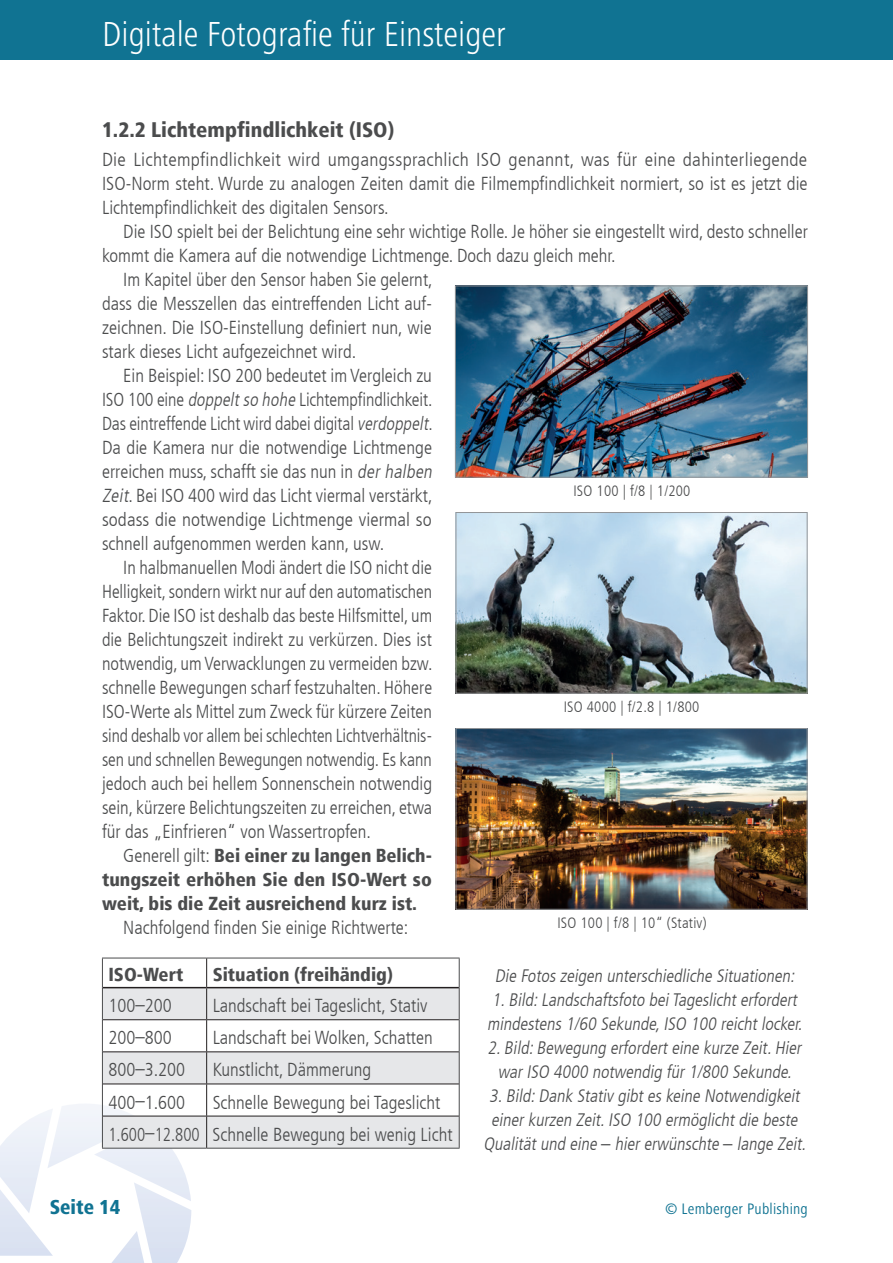
<style>
.page{position:relative;width:893px;height:1263px;background:#fff}
.page>*{position:absolute;margin:0;border:0;box-sizing:border-box;transform-origin:0 0}
.t1{font:300 condensed 36px "Frutiger Next LTW1 G";color:#fff}
.t2{font:900 condensed 21px "Frutiger LT";color:#4b4c4d}
.t3{font:800 condensed 21px "Frutiger Next LTW1 G";color:#107392}
.t4{font:300 condensed 18.75px/32.1px "Frutiger LT";color:#4b4c4d}
.t5{font:300 condensed 18.75px/24px "Frutiger LT";color:#4b4c4d;text-align:justify;scale:1.05 1}
.t6{font:300 condensed 18.75px "Frutiger LT";color:#4b4c4d;scale:.96 1}
.t7{font:900 condensed 18.75px "Frutiger LT";color:#4b4c4d}
.t8{font:300 condensed 18.75px "Frutiger LT";color:#4b4c4d;scale:.95 1}
.t9{font:italic 300 condensed 18px/24px "Frutiger LT";color:#4b4c4d;text-align:center}
.t10{font:condensed 15.75px "Frutiger Next LTW1 G";letter-spacing:.015em;color:#107392}
.t11{font:300 condensed 15px "Frutiger LT";letter-spacing:.015em;color:#4b4c4d}
.s1{font-style:italic}
.s2{font-weight:300}
.s3{font-style:normal;font-size:18.75px}
</style>
<div class="page">
<div style="left:0;top:0;width:893px;height:60px;background:#107392"></div>
<svg style="left:0;top:1103px;width:191px;height:160px"></svg>
<img style="left:457px;top:288px;width:349px;height:188px">
<div style="left:455px;top:286px;width:353px;height:192px;border:1px solid #939598"></div>
<img style="left:458px;top:514px;width:347px;height:178px">
<div style="left:456px;top:512px;width:351px;height:182px;border:1px solid #939598"></div>
<svg style="left:103px;top:988px;width:356px;height:160px;fill:#e6e7e9"></svg>
<hr style="left:102px;top:958px;width:105px;height:1px;background:#4b4c4d">
<hr style="left:102px;top:958px;width:1px;height:30px;background:#4b4c4d">
<hr style="left:207px;top:958px;width:253px;height:1px;background:#4b4c4d">
<hr style="left:459px;top:958px;width:1px;height:30px;background:#4b4c4d">
<hr style="left:102px;top:988px;width:1px;height:32px;background:#4b4c4d">
<hr style="left:459px;top:988px;width:1px;height:32px;background:#4b4c4d">
<hr style="left:102px;top:1020px;width:1px;height:32px;background:#4b4c4d">
<hr style="left:459px;top:1020px;width:1px;height:32px;background:#4b4c4d">
<hr style="left:102px;top:1052px;width:1px;height:32px;background:#4b4c4d">
<hr style="left:459px;top:1052px;width:1px;height:32px;background:#4b4c4d">
<hr style="left:102px;top:1084px;width:1px;height:32px;background:#4b4c4d">
<hr style="left:459px;top:1084px;width:1px;height:32px;background:#4b4c4d">
<hr style="left:102px;top:1116px;width:1px;height:32px;background:#4b4c4d">
<hr style="left:459px;top:1116px;width:1px;height:32px;background:#4b4c4d">
<hr style="left:102px;top:1148px;width:105px;height:1px;background:#4b4c4d">
<hr style="left:207px;top:1148px;width:253px;height:1px;background:#4b4c4d">
<svg style="left:206px;top:958px;width:1px;height:29px"></svg>
<hr style="left:206px;top:988px;width:1px;height:31px;background:#231f20">
<hr style="left:103px;top:1019px;width:104px;height:1px;background:#231f20">
<hr style="left:207px;top:1019px;width:252px;height:1px;background:#231f20">
<hr style="left:206px;top:1020px;width:1px;height:31px;background:#231f20">
<hr style="left:103px;top:1051px;width:104px;height:1px;background:#231f20">
<hr style="left:207px;top:1051px;width:252px;height:1px;background:#231f20">
<hr style="left:206px;top:1052px;width:1px;height:31px;background:#231f20">
<hr style="left:103px;top:1083px;width:104px;height:1px;background:#231f20">
<hr style="left:207px;top:1083px;width:252px;height:1px;background:#231f20">
<hr style="left:206px;top:1084px;width:1px;height:32px;background:#231f20">
<hr style="left:103px;top:1116px;width:104px;height:1px;background:#231f20">
<hr style="left:207px;top:1116px;width:252px;height:1px;background:#231f20">
<hr style="left:206px;top:1116px;width:1px;height:32px;background:#231f20">
<hr style="left:103px;top:987px;width:104px;height:1px;background:#231f20">
<hr style="left:207px;top:987px;width:252px;height:1px;background:#231f20">
<img style="left:458px;top:730px;width:347px;height:178px">
<div style="left:456px;top:728px;width:351px;height:182px;border:1px solid #939598"></div>
<h1 class="t1" style="left:102px;top:14px;width:405px">Digitale Fotografie für Einsteiger</h1>
<p class="t2" style="left:102px;top:117px;width:294px">1.2.2 Lichtempfindlichkeit (ISO)</p>
<p class="t5" style="left:102px;top:147px;width:673px">Die Lichtempfindlichkeit wird umgangssprachlich ISO genannt, was für eine dahinterliegende ISO-Norm steht. Wurde zu analogen Zeiten damit die Filmempfindlichkeit normiert, so ist es jetzt die Lichtempfindlichkeit des digitalen Sensors.</p>
<p class="t4" style="left:123px;top:215px;width:686px">Die ISO spielt bei der Belichtung eine sehr wichtige Rolle. Je höher sie eingestellt wird, desto schneller</p>
<p class="t4" style="left:102px;top:239px;width:515px">kommt die Kamera auf die notwendige Lichtmenge. Doch dazu gleich mehr.</p>
<p class="t4" style="left:123px;top:263px;width:311px">Im Kapitel über den Sensor haben Sie gelernt,</p>
<p class="t4" style="left:102px;top:287px;width:331px">dass die Messzellen das eintreffenden Licht auf-</p>
<p class="t4" style="left:102px;top:311px;width:331px">zeichnen. Die ISO-Einstellung definiert nun, wie</p>
<p class="t4" style="left:102px;top:335px;width:256px">stark dieses Licht aufgezeichnet wird.</p>
<p class="t4" style="left:123px;top:359px;width:310px">Ein Beispiel: ISO 200 bedeutet im Vergleich zu</p>
<p class="t4" style="left:102px;top:383px;width:332px">ISO 100 eine <span class="s1">doppeltso hohe</span> Lichtempfindlichkeit.</p>
<p class="t6" style="left:102px;top:412px;width:346px">Das eintreffende Licht wird dabei digital <span class="s1">verdoppelt</span>.</p>
<p class="t4" style="left:102px;top:431px;width:332px">Da die Kamera nur die notwendige Lichtmenge</p>
<p class="t4" style="left:102px;top:455px;width:335px">erreichen muss, schafft sie das nun in <span class="s1">der halben</span></p>
<p class="t4" style="left:102px;top:479px;width:332px"><span class="s1">Zeit</span>. Bei ISO 400 wird das Licht viermal verstärkt,</p>
<p class="t4" style="left:102px;top:503px;width:331px">sodass die notwendige Lichtmenge viermal so</p>
<p class="t4" style="left:102px;top:527px;width:284px">schnell aufgenommen werden kann, usw.</p>
<p class="t4" style="left:123px;top:551px;width:310px">In halbmanuellen Modi ändert die ISO nicht die</p>
<p class="t6" style="left:102px;top:580px;width:345px">Helligkeit, sondern wirkt nur auf den automatischen</p>
<p class="t4" style="left:102px;top:599px;width:332px">Faktor. Die ISO ist deshalb das beste Hilfsmittel, um</p>
<p class="t4" style="left:102px;top:623px;width:331px">die Belichtungszeit indirekt zu verkürzen. Dies ist</p>
<p class="t4" style="left:102px;top:647px;width:332px">notwendig, um Verwacklungen zu vermeiden bzw.</p>
<p class="t4" style="left:102px;top:671px;width:332px">schnelle Bewegungen scharf festzuhalten. Höhere</p>
<p class="t4" style="left:102px;top:695px;width:331px">ISO-Werte als Mittel zum Zweck für kürzere Zeiten</p>
<p class="t8" style="left:102px;top:724px;width:349px">sind deshalb vor allem bei schlechten Lichtverhältnis-</p>
<p class="t6" style="left:102px;top:748px;width:345px">sen und schnellen Bewegungen notwendig. Es kann</p>
<p class="t4" style="left:102px;top:767px;width:331px">jedoch auch bei hellem Sonnenschein notwendig</p>
<p class="t4" style="left:102px;top:791px;width:331px">sein, kürzere Belichtungszeiten zu erreichen, etwa</p>
<p class="t4" style="left:102px;top:815px;width:271px">für das „Einfrieren“ von Wassertropfen.</p>
<p class="t7" style="left:123px;top:844px;width:310px"><span class="s2">Generell gilt:</span> Bei einer zu langen Belich-</p>
<p class="t7" style="left:102px;top:868px;width:331px">tungszeit erhöhen Sie den ISO-Wert so</p>
<p class="t7" style="left:102px;top:892px;width:317px">weit, bis die Zeit ausreichend kurz ist.</p>
<p class="t4" style="left:123px;top:911px;width:287px">Nachfolgend finden Sie einige Richtwerte:</p>
<p class="t7" style="left:108px;top:963px;width:76px">ISO-Wert</p>
<p class="t7" style="left:213px;top:963px;width:182px">Situation (freihändig)</p>
<p class="t4" style="left:108px;top:990px;width:65px">100–200</p>
<p class="t4" style="left:213px;top:990px;width:216px">Landschaft bei Tageslicht, Stativ</p>
<p class="t4" style="left:108px;top:1022px;width:65px">200–800</p>
<p class="t4" style="left:213px;top:1022px;width:222px">Landschaft bei Wolken, Schatten</p>
<p class="t4" style="left:108px;top:1054px;width:78px">800–3.200</p>
<p class="t4" style="left:213px;top:1054px;width:160px">Kunstlicht, Dämmerung</p>
<p class="t4" style="left:108px;top:1086px;width:78px">400–1.600</p>
<p class="t11" style="left:573px;top:482px;width:119px">ISO 100 | f/8 | 1/200</p>
<p class="t11" style="left:564px;top:698px;width:137px">ISO 4000 | f/2.8 | 1/800</p>
<p class="t11" style="left:557px;top:914px;width:151px">ISO 100 | f/8 | 10“ (Stativ)</p>
<p class="t9" style="left:483px;top:964px;width:327px">Die Fotos zeigen unterschiedliche Situationen:<br>1.Bild:Landschaftsfoto beiTageslichterfordert mindestens 1/60 Sekunde,ISO 100 reichtlocker.<br>2.Bild:Bewegung erforderteine kurze Zeit.Hier warISO 4000 notwendig für1/800 Sekunde.<br>3.Bild:Dank Stativ gibtes keine Notwendigkeit einerkurzen Zeit.ISO 100 ermöglichtdie beste Qualitätund eine <span class="s3">–</span> hiererwünschte <span class="s3">–</span> lange Zeit.</p>
<p class="t4" style="left:108px;top:1086px;width:346px;text-indent:104px">Schnelle Bewegung bei Tageslicht<br>1.600–12.800 Schnelle Bewegung bei wenig Licht</p>
<p class="t3" style="left:50px;top:1195px;width:72px">Seite 14</p>
<p class="t10" style="left:665px;top:1200px;width:144px">© Lemberger Publishing</p>
</div>
